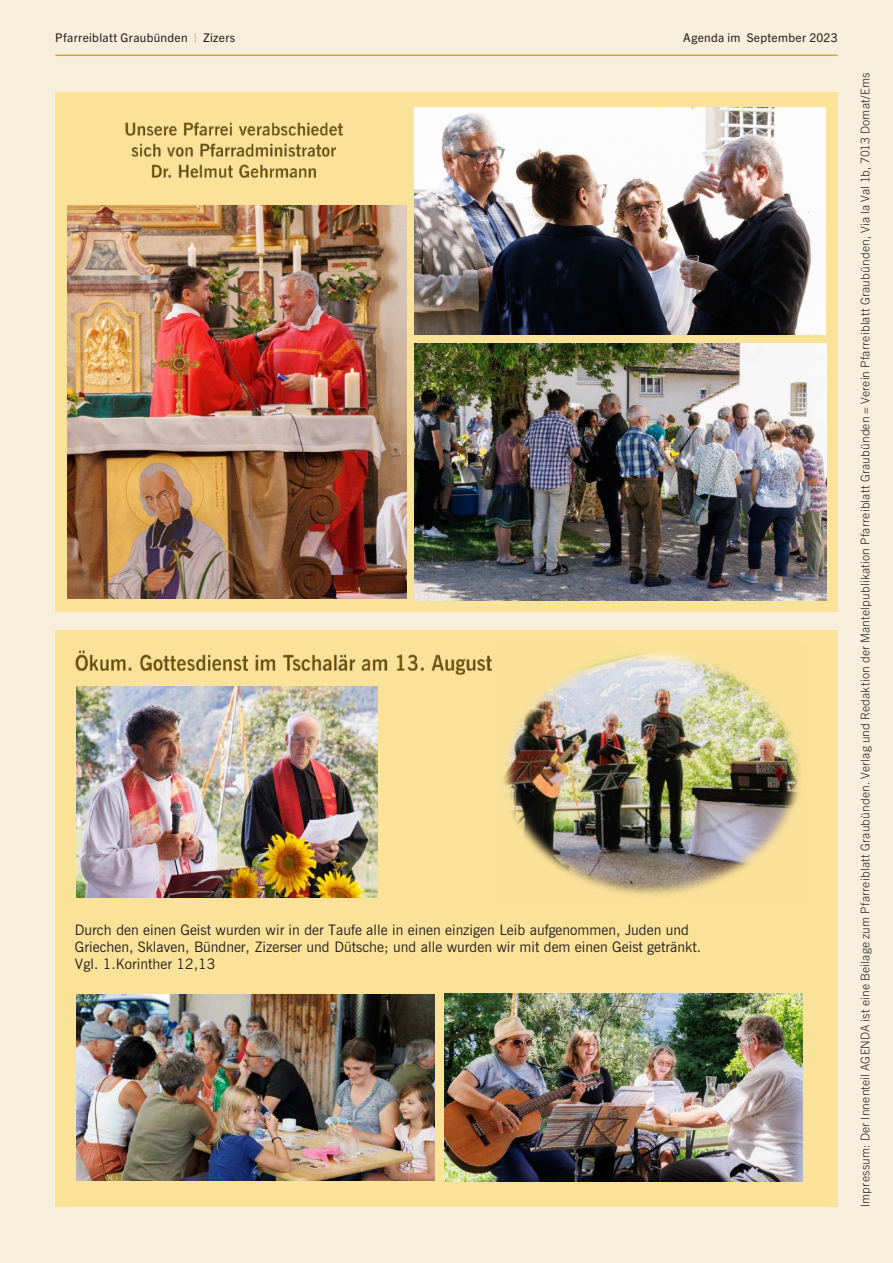
<style>
.page{position:relative;width:893px;height:1263px;background:#f7eedb}
.page>*{position:absolute;margin:0;border:0;box-sizing:border-box;transform-origin:0 0}
.t1{font:14.4px/17.4px "News Gothic BT";color:#231f20}
.t2{font:300 12px "Trade Gothic Next LT Pro";letter-spacing:.015em;color:#231f20}
.t3{font:12px "Trade Gothic Next LT Pro";letter-spacing:.025em;color:#231f20}
.s1{color:#d1a644}
</style>
<div class="page">
<hr style="left:55px;top:55px;width:783px;height:1px;background:#d1a644">
<div style="left:55px;top:93px;width:783px;height:519px;background:#fbe299"></div>
<img style="left:67px;top:205px;width:339px;height:394px">
<img style="left:414px;top:108px;width:412px;height:227px">
<img style="left:414px;top:343px;width:412px;height:258px">
<img style="left:125px;top:122px;width:217px;height:56px">
<div style="left:55px;top:630px;width:783px;height:576px;background:#fbe299"></div>
<img style="left:75px;top:650px;width:416px;height:24px">
<img style="left:76px;top:687px;width:302px;height:210px">
<img style="left:77px;top:994px;width:357px;height:186px">
<img style="left:503px;top:652px;width:298px;height:243px">
<img style="left:445px;top:993px;width:358px;height:189px">
<p class="t3" style="left:55px;top:30px;width:182px">Pfarreiblatt Graubünden <span class="s1">|</span> Zizers</p>
<p class="t3" style="left:683px;top:30px;width:156px">Agenda im September 2023</p>
<p class="t1" style="left:75px;top:921px;width:628px">Durch den einen Geist wurden wir in der Taufe alle in einen einzigen Leib aufgenommen, Juden und<br>Griechen, Sklaven, Bündner, Zizerser und Dütsche; und alle wurden wir mit dem einen Geist getränkt.<br>Vgl. 1.Korinther 12,13</p>
<p class="t2" style="left:857px;top:1207px;width:1136px;rotate:-90deg">Impressum: Der Innenteil AGENDA ist eine Beilage zum Pfarreiblatt Graubünden. Verlag und Redaktion der Mantelpublikation Pfarreiblatt Graubünden = Verein Pfarreiblatt Graubünden, Via la Val 1b, 7013 Domat/Ems</p>
</div>
